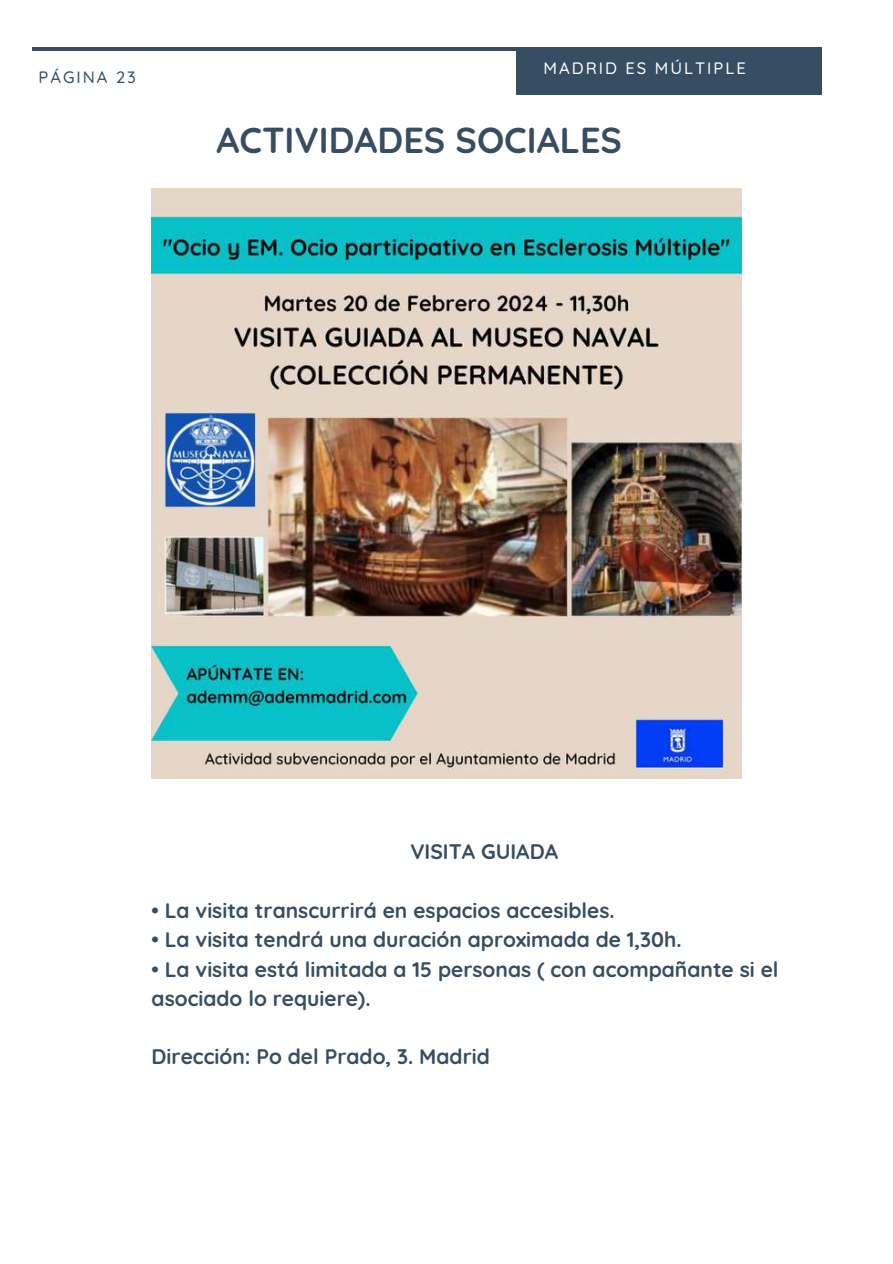
<style>
.page{position:relative;width:893px;height:1264px;background:#fff}
.page>*{position:absolute;margin:0;border:0;box-sizing:border-box;transform-origin:0 0}
.t1{font:700 36px "Quicksand";color:#364d62}
.t2{font:700 21px/29.2px "Quicksand";color:#364d62}
.t3{font:500 16.5px "Quicksand";letter-spacing:.12em;color:#fff}
.t4{font:500 16.5px "Quicksand";letter-spacing:.12em;color:#364d62}
</style>
<div class="page">
<div style="left:516px;top:47px;width:305px;height:47px;background:#364d62"></div>
<hr style="left:33px;top:47px;width:770px;height:4px;background:#364d62">
<img style="left:151px;top:189px;width:590px;height:589px">
<p class="t4" style="left:39px;top:67px;width:99px">PÁGINA 23</p>
<p class="t3" style="left:543px;top:57px;width:204px">MADRID ES MÚLTIPLE</p>
<h1 class="t1" style="left:216px;top:117px;width:407px">ACTIVIDADES SOCIALES</h1>
<p class="t2" style="left:410px;top:837px;width:149px">VISITA GUIADA</p>
<p class="t2" style="left:151px;top:895px;width:464px">• La visita transcurrirá en espacios accesibles.</p>
<p class="t2" style="left:151px;top:924px;width:531px">• La visita tendrá una duración aproximada de 1,30h.</p>
<p class="t2" style="left:151px;top:954px;width:628px">• La visita está limitada a 15 personas ( con acompañante si el asociado lo requiere).</p>
<p class="t2" style="left:151px;top:1041px;width:340px">Dirección: Po del Prado, 3. Madrid</p>
</div>
